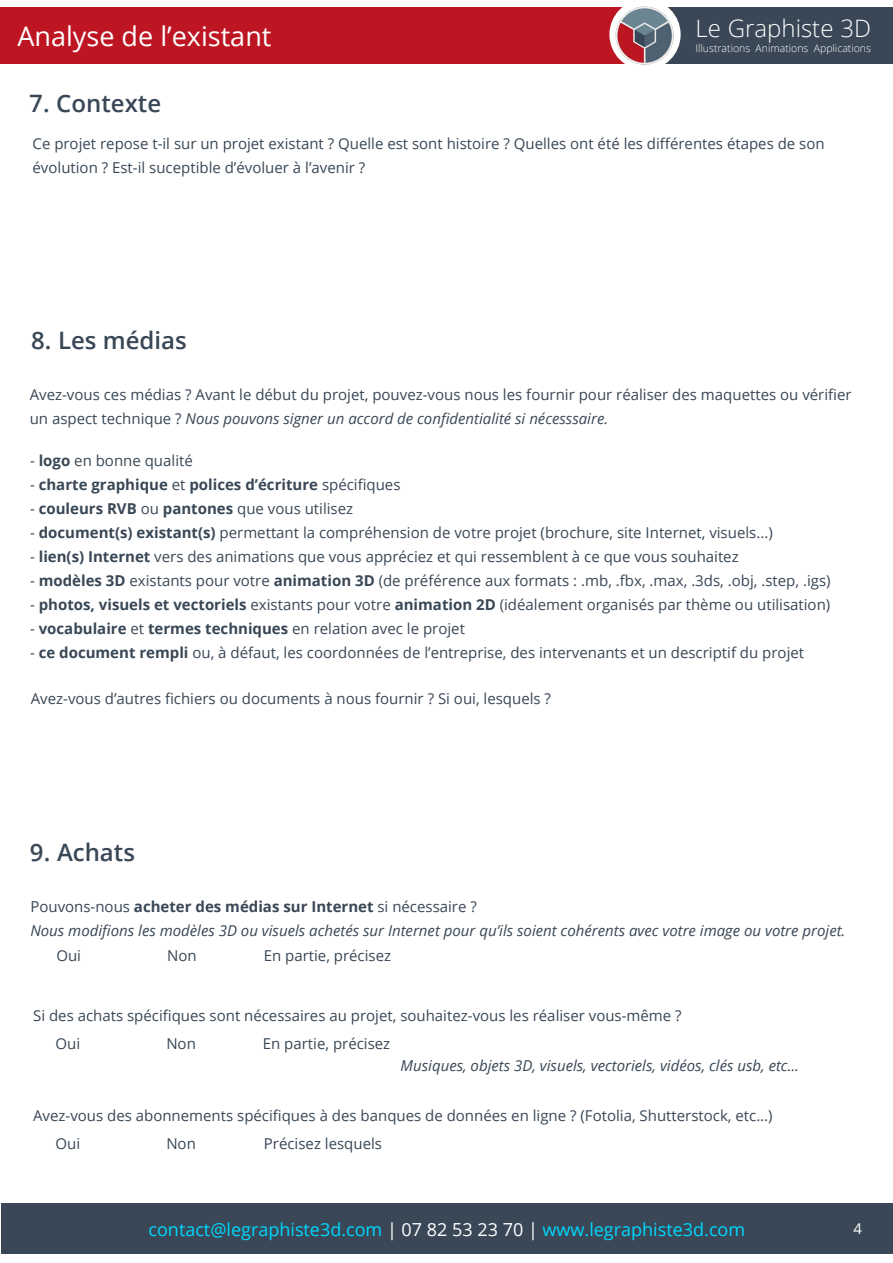
<style>
.page{position:relative;width:893px;height:1263px;background:#fff}
.page>*{position:absolute;margin:0;border:0;box-sizing:border-box;transform-origin:0 0}
.t1{font:27px "Open Sans";color:#fff}
.t2{font:600 24px "Open Sans";color:#394756}
.t3{font:300 24px "Open Sans";color:#fff}
.t4{font:18px "Open Sans";color:#00d8ff}
.t5{font:15px/24px "Open Sans";color:#394756}
.t6{font:italic 15px/24px "Open Sans";color:#394756}
.t7{font:700 15px "Open Sans";color:#394756}
.t8{font:15px "Open Sans";color:#fff}
.t9{font:300 10.5px "Open Sans";color:#fff}
.s1{font-style:italic}
.s2{font-weight:700}
.s3{font-weight:400}
.s4{font-style:normal}
.s5{font-weight:700;font-style:normal}
.s6{color:#fff}
</style>
<div class="page">
<div style="left:0;top:7px;width:893px;height:56px;background:#394756"></div>
<div style="left:0;top:7px;width:645px;height:56px;background:#bd1622"></div>
<svg style="left:609px;top:15px;width:72px;height:49px"></svg>
<div style="left:1px;top:1203px;width:892px;height:51px;background:#394756"></div>
<img style="left:614px;top:6px;width:61px;height:59px">
<h1 class="t1" style="left:17px;top:17px;width:255px">Analyse de l’existant</h1>
<h2 class="t2" style="left:29px;top:87px;width:133px">7. Contexte</h2>
<h2 class="t3" style="left:695px;top:12px;width:177px">Le Graphiste 3D</h2>
<p class="t9" style="left:695px;top:41px;width:177px">Illustrations Animations Applications</p>
<p class="t5" style="left:33px;top:131px;width:794px">Ce projet repose t-il sur un projet existant ? Quelle est sont histoire ? Quelles ont été les différentes étapes de son évolution ? Est-il suceptible d’évoluer à l’avenir ?</p>
<h2 class="t2" style="left:31px;top:324px;width:157px">8. Les médias</h2>
<p class="t5" style="left:30px;top:382px;width:823px">Avez-vous ces médias ? Avant le début du projet, pouvez-vous nous les fournir pour réaliser des maquettes ou vérifier un aspect technique ? <span class="s1">Nous pouvons signer un accord de confidentialité si nécesssaire.</span></p>
<p class="t5" style="left:30px;top:448px;width:164px">- <span class="s2">logo</span> en bonne qualité</p>
<p class="t7" style="left:30px;top:474px;width:372px"><span class="s3">-</span> charte graphique <span class="s3">et</span> polices d’écriture <span class="s3">spécifiques</span></p>
<p class="t7" style="left:30px;top:498px;width:325px"><span class="s3">-</span> couleurs RVB <span class="s3">ou</span> pantones <span class="s3">que vous utilisez</span></p>
<p class="t5" style="left:30px;top:520px;width:744px">- <span class="s2">document(s) existant(s)</span> permettant la compréhension de votre projet (brochure, site Internet, visuels...)</p>
<p class="t5" style="left:30px;top:544px;width:710px">- <span class="s2">lien(s) Internet</span> vers des animations que vous appréciez et qui ressemblent à ce que vous souhaitez</p>
<p class="t5" style="left:30px;top:568px;width:802px">- <span class="s2">modèles 3D</span> existants pour votre <span class="s2">animation 3D</span> (de préférence aux formats : .mb, .fbx, .max, .3ds, .obj, .step, .igs)</p>
<p class="t5" style="left:30px;top:592px;width:802px">- <span class="s2">photos, visuels et vectoriels</span> existants pour votre <span class="s2">animation 2D</span> (idéalement organisés par thème ou utilisation)</p>
<p class="t7" style="left:30px;top:618px;width:436px"><span class="s3">-</span> vocabulaire <span class="s3">et</span> termes techniques <span class="s3">en relation avec le projet</span></p>
<p class="t5" style="left:30px;top:640px;width:776px">- <span class="s2">ce document rempli</span> ou, à défaut, les coordonnées de l’entreprise, des intervenants et un descriptif du projet</p>
<p class="t5" style="left:31px;top:686px;width:522px">Avez-vous d’autres fichiers ou documents à nous fournir ? Si oui, lesquels ?</p>
<h2 class="t2" style="left:30px;top:836px;width:107px">9. Achats</h2>
<p class="t6" style="left:30px;top:894px;width:816px"><span class="s4">Pouvons-nous</span> <span class="s5">acheter des médias sur Internet</span> <span class="s4">si nécessaire ?<br></span>Nous modifions les modèles 3D ou visuels achetés sur Internet pour qu’ils soient cohérents avec votre image ou votre projet.</p>
<p class="t5" style="left:56px;top:943px;width:26px">Oui</p>
<p class="t5" style="left:167px;top:943px;width:31px">Non</p>
<p class="t5" style="left:264px;top:943px;width:129px">En partie, précisez</p>
<p class="t5" style="left:166px;top:1000px;width:517px;line-height:28.7px;text-indent:-133px">Si des achats spécifiques sont nécessaires au projet, souhaitez-vous les réaliser vous-même ?<br>Non</p>
<p class="t5" style="left:263px;top:1031px;width:129px">En partie, précisez</p>
<p class="t5" style="left:56px;top:1031px;width:26px">Oui</p>
<p class="t6" style="left:401px;top:1053px;width:400px">Musiques, objets 3D, visuels, vectoriels, vidéos, clés usb, etc...</p>
<p class="t5" style="left:56px;top:1102px;width:719px;line-height:27.5px;text-indent:-23px">Avez-vous des abonnements spécifiques à des banques de données en ligne ? (Fotolia, Shutterstock, etc...)<br>Oui</p>
<p class="t5" style="left:166px;top:1131px;width:31px">Non</p>
<p class="t5" style="left:264px;top:1131px;width:120px">Précisez lesquels</p>
<p class="t4" style="left:149px;top:1217px;width:598px">contact@legraphiste3d.com <span class="s6">| 07 82 53 23 70 |</span> www.legraphiste3d.com</p>
<p class="t8" style="left:853px;top:1218px;width:10px">4</p>
</div>
